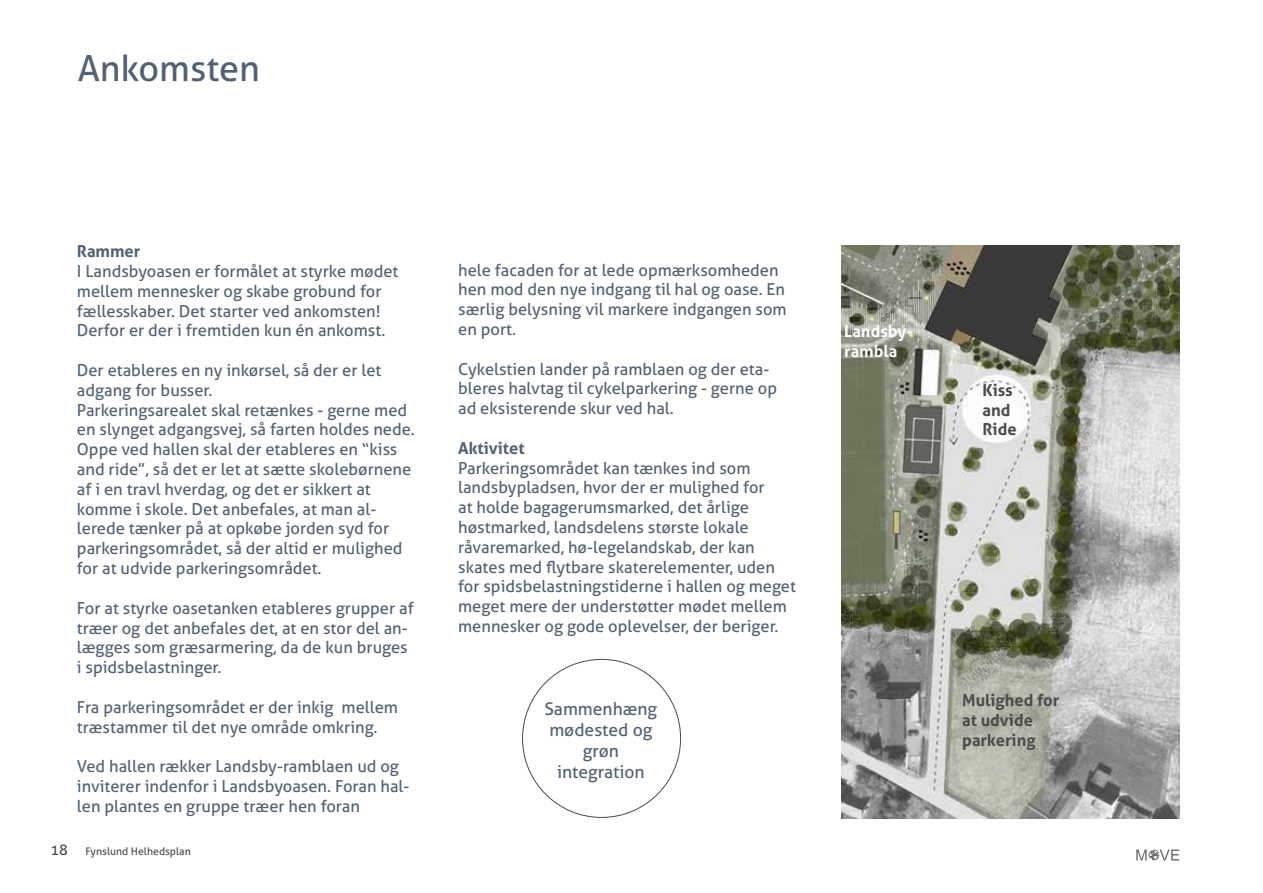
<style>
.page{position:relative;width:1263px;height:893px;background:#fff}
.page>*{position:absolute;margin:0;border:0;box-sizing:border-box;transform-origin:0 0}
.t1{font:36px "Aller";color:#526174}
.t2{font:17.55px/21px "Aller";color:#526174;text-align:center}
.t3{font:16.5px/19.8px "Aller";color:#526174}
.t4{font:700 16.5px/19.8px "Aller";color:#4b4b4d}
.t5{font:700 16.5px "Aller";color:#526174}
.t6{font:700 16.5px/19.8px "Aller";color:#fff}
.t7{font:10.5px "Aller";color:#4b4b4d}
.s1{font-size:14.7px}
</style>
<div class="page">
<img style="left:841px;top:245px;width:339px;height:573px">
<svg style="left:1136px;top:849px;width:43px;height:11px"></svg>
<h1 class="t1" style="left:78px;top:46px;width:184px">Ankomsten</h1>
<p class="t5" style="left:77px;top:241px;width:65px">Rammer</p>
<p class="t3" style="left:77px;top:261px;width:323px">I Landsbyoasen er formålet at styrke mødet mellem mennesker og skabe grobund for fællesskaber. Det starter ved ankomsten!<br>Derfor er der i fremtiden kun én ankomst.</p>
<p class="t3" style="left:77px;top:360px;width:339px">Der etableres en ny inkørsel, så der er let adgang for busser.<br>Parkeringsarealet skal retænkes - gerne med en slynget adgangsvej, så farten holdes nede.<br>Oppe ved hallen skal der etableres en “kiss and ride”, så det er let at sætte skolebørnene af i en travl hverdag, og det er sikkert at komme i skole. Det anbefales, at man al&shy;lerede tænker på at opkøbe jorden syd for parkeringsområdet, så der altid er mulighed for at udvide parkeringsområdet.</p>
<p class="t3" style="left:77px;top:598px;width:338px">For at styrke oasetanken etableres grupper af træer og det anbefales det, at en stor del an&shy;lægges som græsarmering, da de kun bruges i spidsbelastninger.</p>
<p class="t3" style="left:77px;top:697px;width:322px">Fra parkeringsområdet er der inkig mellem træstammer til det nye område omkring.</p>
<p class="t3" style="left:77px;top:756px;width:334px">Ved hallen rækker Landsby-ramblaen ud og inviterer indenfor i Landsbyoasen. Foran hal&shy;len plantes en gruppe træer hen foran</p>
<p class="t7" style="left:50px;top:844px;width:142px"><span class="s1">18</span> Fynslund Helhedsplan</p>
<p class="t3" style="left:458px;top:260px;width:330px">hele facaden for at lede opmærksomheden hen mod den nye indgang til hal og oase. En særlig belysning vil markere indgangen som en port.</p>
<p class="t3" style="left:458px;top:359px;width:320px">Cykelstien lander på ramblaen og der eta&shy;bleres halvtag til cykelparkering - gerne op ad eksisterende skur ved hal.</p>
<p class="t5" style="left:458px;top:438px;width:68px">Aktivitet</p>
<p class="t3" style="left:458px;top:458px;width:339px">Parkeringsområdet kan tænkes ind som landsbypladsen, hvor der er mulighed for<br>at holde bagagerumsmarked, det årlige høstmarked, landsdelens største lokale råvaremarked, hø-legelandskab, der kan skates med flytbare skaterelementer, uden for spidsbelastningstiderne i hallen og meget meget mere der understøtter mødet mellem mennesker og gode oplevelser, der beriger.</p>
<p class="t2" style="left:544px;top:698px;width:114px">Sammenhæng mødested og grøn integration</p>
<p class="t6" style="left:844px;top:321px;width:70px">Landsby&shy;rambla</p>
<p class="t4" style="left:982px;top:380px;width:36px">Kiss and<br>Ride</p>
<p class="t4" style="left:962px;top:690px;width:99px">Mulighed for at udvide parkering</p>
</div>
